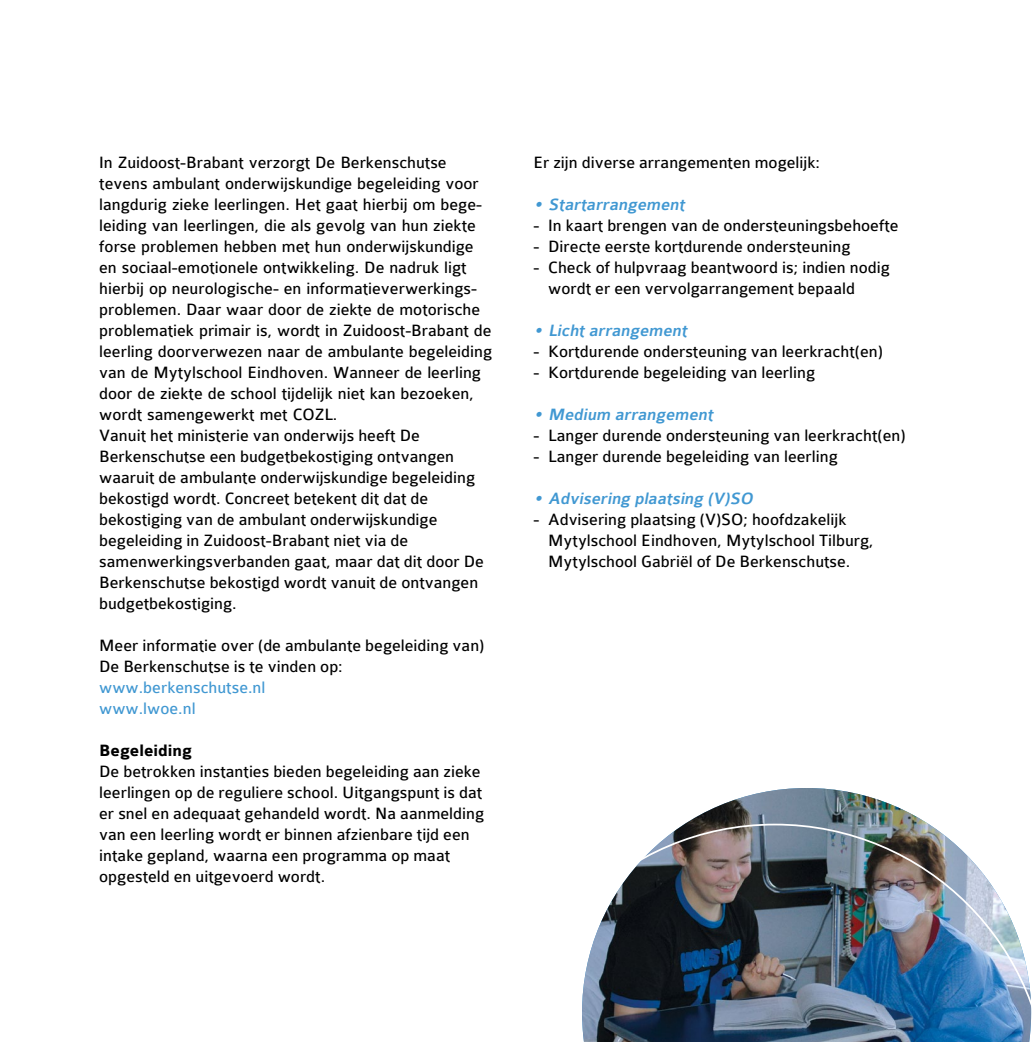
<style>
.page{position:relative;width:1032px;height:1042px;background:#fff}
.page>*{position:absolute;margin:0;border:0;box-sizing:border-box;transform-origin:0 0}
.t1{font:17.5px/21px "Colaborate";color:#000}
.t2{font:italic 500 17.5px "Colaborate";color:#4198d2}
.t3{font:17.5px/21px "Colaborate";color:#4198d2}
.t4{font:700 17.5px "Colaborate";color:#000}
</style>
<div class="page">
<img style="left:686px;top:788px;width:241px;height:35px">
<img style="left:582px;top:823px;width:450px;height:219px">
<p class="t1" style="left:99px;top:152px;width:394px">In Zuidoost-Brabant verzorgt De Berkenschutse tevens ambulant onderwijskundige begeleiding voor langdurig zieke leerlingen. Het gaat hierbij om bege&shy;leiding van leerlingen, die als gevolg van hun ziekte forse problemen hebben met hun onderwijskundige en sociaal-emotionele ontwikkeling. De nadruk ligt hierbij op neurologische- en informatieverwerkings&shy;problemen. Daar waar door de ziekte de motorische problematiek primair is, wordt in Zuidoost-Brabant de leerling doorverwezen naar de ambulante begeleiding van de Mytylschool Eindhoven. Wanneer de leerling door de ziekte de school tijdelijk niet kan bezoeken, wordt samengewerkt met COZL.<br>Vanuit het ministerie van onderwijs heeft De Berkenschutse een budgetbekostiging ontvangen waaruit de ambulante onderwijskundige begeleiding bekostigd wordt. Concreet betekent dit dat de bekostiging van de ambulant onderwijskundige begeleiding in Zuidoost-Brabant niet via de samenwerkingsverbanden gaat, maar dat dit door De Berkenschutse bekostigd wordt vanuit de ontvangen budgetbekostiging.</p>
<p class="t1" style="left:99px;top:635px;width:387px">Meer informatie over (de ambulante begeleiding van)<br>De Berkenschutse is te vinden op:</p>
<p class="t3" style="left:99px;top:677px;width:168px">www.berkenschutse.nl www.lwoe.nl</p>
<p class="t4" style="left:99px;top:741px;width:94px">Begeleiding</p>
<p class="t1" style="left:99px;top:761px;width:386px">De betrokken instanties bieden begeleiding aan zieke leerlingen op de reguliere school. Uitgangspunt is dat er snel en adequaat gehandeld wordt. Na aanmelding van een leerling wordt er binnen afzienbare tijd een intake gepland, waarna een programma op maat opgesteld en uitgevoerd wordt.</p>
<p class="t1" style="left:533px;top:152px;width:288px">Er zijn diverse arrangementen mogelijk:</p>
<p class="t2" style="left:533px;top:195px;width:156px">• Startarrangement</p>
<p class="t1" style="left:533px;top:215px;width:367px">- In kaart brengen van de ondersteuningsbehoefte</p>
<p class="t1" style="left:533px;top:236px;width:319px">- Directe eerste kortdurende ondersteuning</p>
<p class="t1" style="left:548px;top:257px;width:343px;text-indent:-15px">- Check of hulpvraag beantwoord is; indien nodig wordt er een vervolgarrangement bepaald</p>
<p class="t2" style="left:533px;top:321px;width:158px">• Lichtarrangement</p>
<p class="t1" style="left:533px;top:341px;width:351px">- Kortdurende ondersteuning van leerkracht(en)</p>
<p class="t1" style="left:533px;top:362px;width:283px">- Kortdurende begeleiding van leerling</p>
<p class="t2" style="left:533px;top:405px;width:184px">• Medium arrangement</p>
<p class="t1" style="left:533px;top:425px;width:374px">- Langer durende ondersteuning van leerkracht(en)</p>
<p class="t1" style="left:533px;top:446px;width:306px">- Langer durende begeleiding van leerling</p>
<p class="t2" style="left:533px;top:489px;width:224px">• Advisering plaatsing (V)SO</p>
<p class="t1" style="left:548px;top:509px;width:327px;text-indent:-15px">- Advisering plaatsing (V)SO; hoofdzakelijk<br>Mytylschool Eindhoven, Mytylschool Tilburg,<br>Mytylschool Gabriël of De Berkenschutse.</p>
</div>
